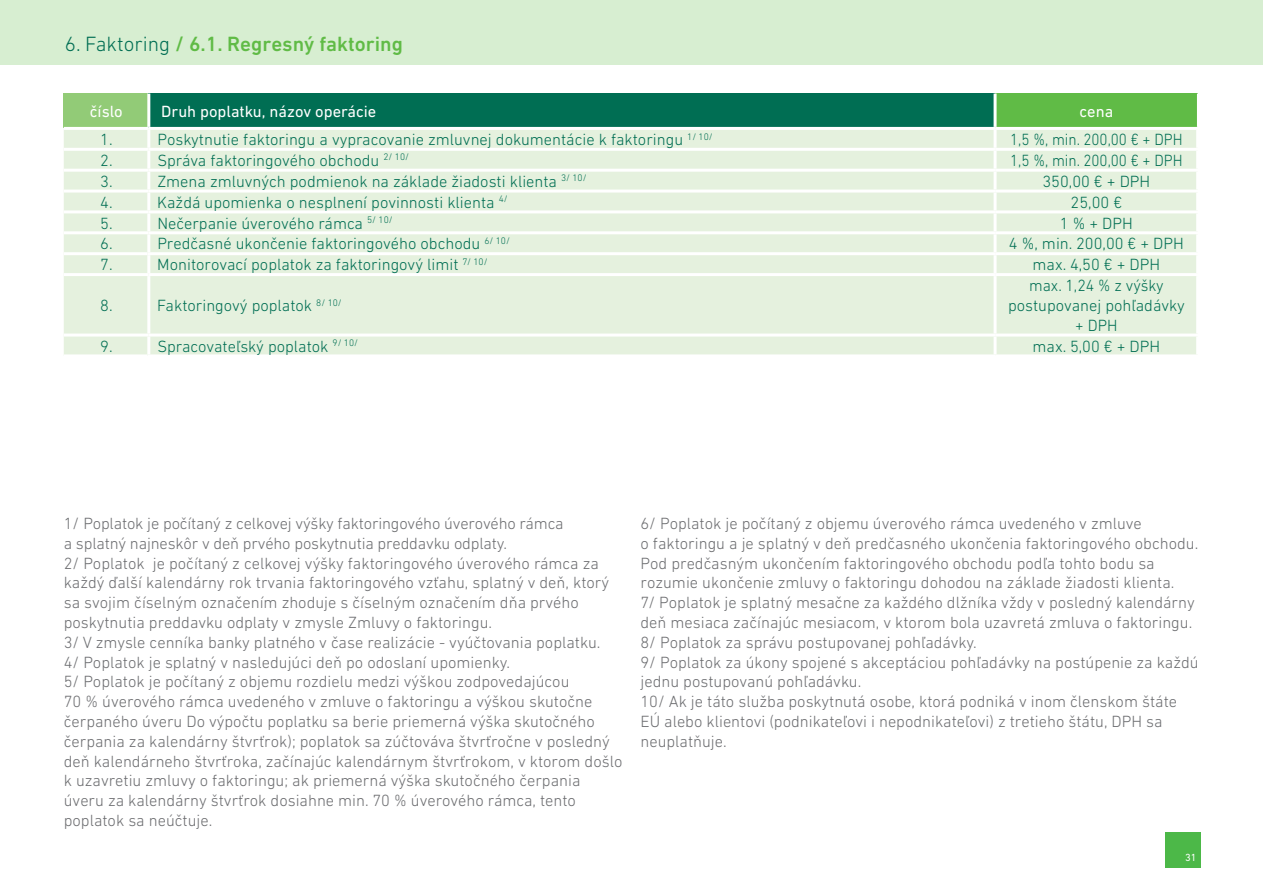
<style>
.page{position:relative;width:1263px;height:893px;background:#fff}
.page>*{position:absolute;margin:0;border:0;box-sizing:border-box;transform-origin:0 0}
.t1{font:500 21px "DIN Next W1 G";color:#60bb46}
.t2{font:300 16.5px/19.8px "DIN Next W1 G";color:#6c6d70}
.t3{font:300 16.5px/19.8px "DIN Next W1 G";color:#006e53;text-align:center}
.t4{font:300 16.5px "DIN Next W1 G";color:#006e53;scale:.92 1}
.t5{font:16.5px "DIN Next W1 G";color:#fff}
.t6{font:10.5px "DIN Next W1 G";color:#fff}
.s1{font-weight:300;color:#006e53}
</style>
<div class="page">
<div style="left:1165px;top:832px;width:36px;height:36px;background:#4cb848"></div>
<div style="left:0;top:0;width:1263px;height:64px;background:#d7eed1"></div>
<div style="left:64px;top:94px;width:85px;height:34px;background:#92cb77"></div>
<div style="left:149px;top:94px;width:846px;height:34px;background:#006e53"></div>
<div style="left:995px;top:94px;width:203px;height:34px;background:#60bb46"></div>
<div style="left:64px;top:130px;width:1132px;height:224px;background:#e5f1de"></div>
<hr style="left:64px;top:127px;width:85px;height:3px;background:#fff">
<hr style="left:147px;top:94px;width:3px;height:33px;background:#fff">
<hr style="left:149px;top:127px;width:846px;height:3px;background:#fff">
<hr style="left:993px;top:94px;width:3px;height:33px;background:#fff">
<hr style="left:1197px;top:94px;width:1px;height:33px;background:#fff">
<hr style="left:995px;top:127px;width:204px;height:3px;background:#fff">
<hr style="left:64px;top:252px;width:83px;height:3px;background:#fff">
<hr style="left:147px;top:130px;width:3px;height:18px;background:#fff">
<hr style="left:993px;top:130px;width:3px;height:18px;background:#fff">
<hr style="left:64px;top:148px;width:85px;height:3px;background:#fff">
<hr style="left:147px;top:151px;width:3px;height:18px;background:#fff">
<hr style="left:149px;top:148px;width:846px;height:3px;background:#fff">
<hr style="left:993px;top:151px;width:3px;height:18px;background:#fff">
<hr style="left:995px;top:148px;width:204px;height:3px;background:#fff">
<hr style="left:64px;top:169px;width:85px;height:3px;background:#fff">
<hr style="left:147px;top:172px;width:3px;height:18px;background:#fff">
<hr style="left:149px;top:169px;width:846px;height:3px;background:#fff">
<hr style="left:993px;top:172px;width:3px;height:18px;background:#fff">
<hr style="left:995px;top:169px;width:204px;height:3px;background:#fff">
<hr style="left:64px;top:190px;width:85px;height:3px;background:#fff">
<hr style="left:147px;top:193px;width:3px;height:17px;background:#fff">
<hr style="left:149px;top:190px;width:846px;height:3px;background:#fff">
<hr style="left:993px;top:193px;width:3px;height:17px;background:#fff">
<hr style="left:995px;top:190px;width:204px;height:3px;background:#fff">
<hr style="left:64px;top:210px;width:85px;height:3px;background:#fff">
<hr style="left:147px;top:213px;width:3px;height:18px;background:#fff">
<hr style="left:149px;top:210px;width:846px;height:3px;background:#fff">
<hr style="left:993px;top:213px;width:3px;height:18px;background:#fff">
<hr style="left:995px;top:210px;width:204px;height:3px;background:#fff">
<hr style="left:64px;top:231px;width:85px;height:3px;background:#fff">
<hr style="left:64px;top:334px;width:85px;height:3px;background:#fff">
<hr style="left:147px;top:234px;width:3px;height:18px;background:#fff">
<hr style="left:147px;top:337px;width:3px;height:17px;background:#fff">
<hr style="left:149px;top:231px;width:846px;height:3px;background:#fff">
<hr style="left:149px;top:334px;width:846px;height:3px;background:#fff">
<hr style="left:993px;top:234px;width:3px;height:18px;background:#fff">
<hr style="left:993px;top:337px;width:3px;height:17px;background:#fff">
<hr style="left:995px;top:231px;width:204px;height:3px;background:#fff">
<hr style="left:995px;top:334px;width:204px;height:3px;background:#fff">
<hr style="left:147px;top:255px;width:3px;height:18px;background:#fff">
<hr style="left:147px;top:252px;width:848px;height:3px;background:#fff">
<hr style="left:993px;top:255px;width:3px;height:18px;background:#fff">
<hr style="left:995px;top:252px;width:204px;height:3px;background:#fff">
<hr style="left:64px;top:273px;width:85px;height:3px;background:#fff">
<hr style="left:147px;top:276px;width:3px;height:58px;background:#fff">
<hr style="left:149px;top:273px;width:846px;height:3px;background:#fff">
<hr style="left:993px;top:276px;width:3px;height:58px;background:#fff">
<hr style="left:995px;top:273px;width:204px;height:3px;background:#fff">
<p class="t1" style="left:65px;top:32px;width:340px"><span class="s1">6. Faktoring</span> / 6.1. Regresný faktoring</p>
<p class="t5" style="left:90px;top:102px;width:35px">číslo</p>
<p class="t5" style="left:161px;top:102px;width:217px">Druh poplatku, názov operácie</p>
<p class="t5" style="left:1079px;top:102px;width:35px">cena</p>
<p class="t3" style="left:100px;top:129px;width:14px">1.</p>
<p class="t3" style="left:157px;top:129px;width:557px">Poskytnutie faktoringu a vypracovanie zmluvnej dokumentácie k faktoringu <sup>1/</sup> <sup>10/</sup></p>
<p class="t4" style="left:1010px;top:130px;width:189px">1,5 %, min. 200,00 € + DPH</p>
<p class="t3" style="left:100px;top:150px;width:14px">2.</p>
<p class="t3" style="left:157px;top:150px;width:253px">Správa faktoringového obchodu <sup>2/</sup> <sup>10/</sup></p>
<p class="t4" style="left:1010px;top:151px;width:189px">1,5 %, min. 200,00 € + DPH</p>
<p class="t3" style="left:100px;top:171px;width:14px">3.</p>
<p class="t3" style="left:157px;top:171px;width:431px">Zmena zmluvných podmienok na základe žiadosti klienta <sup>3/</sup> <sup>10/</sup></p>
<p class="t3" style="left:1042px;top:171px;width:109px">350,00 € + DPH</p>
<p class="t3" style="left:100px;top:192px;width:14px">4.</p>
<p class="t3" style="left:157px;top:192px;width:352px">Každá upomienka o nesplnení povinnosti klienta <sup>4/</sup></p>
<p class="t3" style="left:1071px;top:192px;width:53px">25,00 €</p>
<p class="t3" style="left:100px;top:213px;width:14px">5.</p>
<p class="t3" style="left:157px;top:213px;width:237px">Nečerpanie úverového rámca <sup>5/</sup> <sup>10/</sup></p>
<p class="t3" style="left:1060px;top:213px;width:75px">1 % + DPH</p>
<p class="t3" style="left:100px;top:234px;width:14px">6.</p>
<p class="t3" style="left:157px;top:234px;width:354px">Predčasné ukončenie faktoringového obchodu <sup>6/</sup> <sup>10/</sup></p>
<p class="t3" style="left:1009px;top:234px;width:177px">4 %, min. 200,00 € + DPH</p>
<p class="t3" style="left:100px;top:255px;width:14px">7.</p>
<p class="t3" style="left:157px;top:255px;width:332px">Monitorovací poplatok za faktoringový limit <sup>7/</sup> <sup>10/</sup></p>
<p class="t3" style="left:1032px;top:255px;width:129px">max. 4,50 € + DPH</p>
<p class="t3" style="left:100px;top:295px;width:14px">8.</p>
<p class="t3" style="left:157px;top:295px;width:186px">Faktoringový poplatok <sup>8/</sup> <sup>10/</sup></p>
<p class="t3" style="left:1008px;top:276px;width:178px">max. 1,24 % z výšky postupovanej pohľadávky + DPH</p>
<p class="t3" style="left:100px;top:336px;width:14px">9.</p>
<p class="t3" style="left:157px;top:336px;width:202px">Spracovateľský poplatok <sup>9/</sup> <sup>10/</sup></p>
<p class="t3" style="left:1032px;top:336px;width:129px">max. 5,00 € + DPH</p>
<p class="t2" style="left:64px;top:513px;width:560px">1/ Poplatok je počítaný z celkovej výšky faktoringového úverového rámca<br>a splatný najneskôr v deň prvého poskytnutia preddavku odplaty.<br>2/ Poplatok je počítaný z celkovej výšky faktoringového úverového rámca za každý ďalší kalendárny rok trvania faktoringového vzťahu, splatný v deň, ktorý sa svojim číselným označením zhoduje s číselným označením dňa prvého poskytnutia preddavku odplaty v zmysle Zmluvy o faktoringu.<br>3/ V zmysle cenníka banky platného v čase realizácie - vyúčtovania poplatku.<br>4/ Poplatok je splatný v nasledujúci deň po odoslaní upomienky.<br>5/ Poplatok je počítaný z objemu rozdielu medzi výškou zodpovedajúcou<br>70 % úverového rámca uvedeného v zmluve o faktoringu a výškou skutočne čerpaného úveru Do výpočtu poplatku sa berie priemerná výška skutočného čerpania za kalendárny štvrťrok); poplatok sa zúčtováva štvrťročne v posledný deň kalendárneho štvrťroka, začínajúc kalendárnym štvrťrokom, v ktorom došlo k uzavretiu zmluvy o faktoringu; ak priemerná výška skutočného čerpania úveru za kalendárny štvrťrok dosiahne min. 70 % úverového rámca, tento poplatok sa neúčtuje.</p>
<p class="t2" style="left:640px;top:513px;width:560px">6/ Poplatok je počítaný z objemu úverového rámca uvedeného v zmluve<br>o faktoringu a je splatný v deň predčasného ukončenia faktoringového obchodu.<br>Pod predčasným ukončením faktoringového obchodu podľa tohto bodu sa rozumie ukončenie zmluvy o faktoringu dohodou na základe žiadosti klienta.<br>7/ Poplatok je splatný mesačne za každého dlžníka vždy v posledný kalendárny deň mesiaca začínajúc mesiacom, v ktorom bola uzavretá zmluva o faktoringu.<br>8/ Poplatok za správu postupovanej pohľadávky.<br>9/ Poplatok za úkony spojené s akceptáciou pohľadávky na postúpenie za každú jednu postupovanú pohľadávku.<br>10/ Ak je táto služba poskytnutá osobe, ktorá podniká v inom členskom štáte EÚ alebo klientovi (podnikateľovi i nepodnikateľovi) z tretieho štátu, DPH sa neuplatňuje.</p>
<p class="t6" style="left:1185px;top:851px;width:13px">31</p>
</div>
